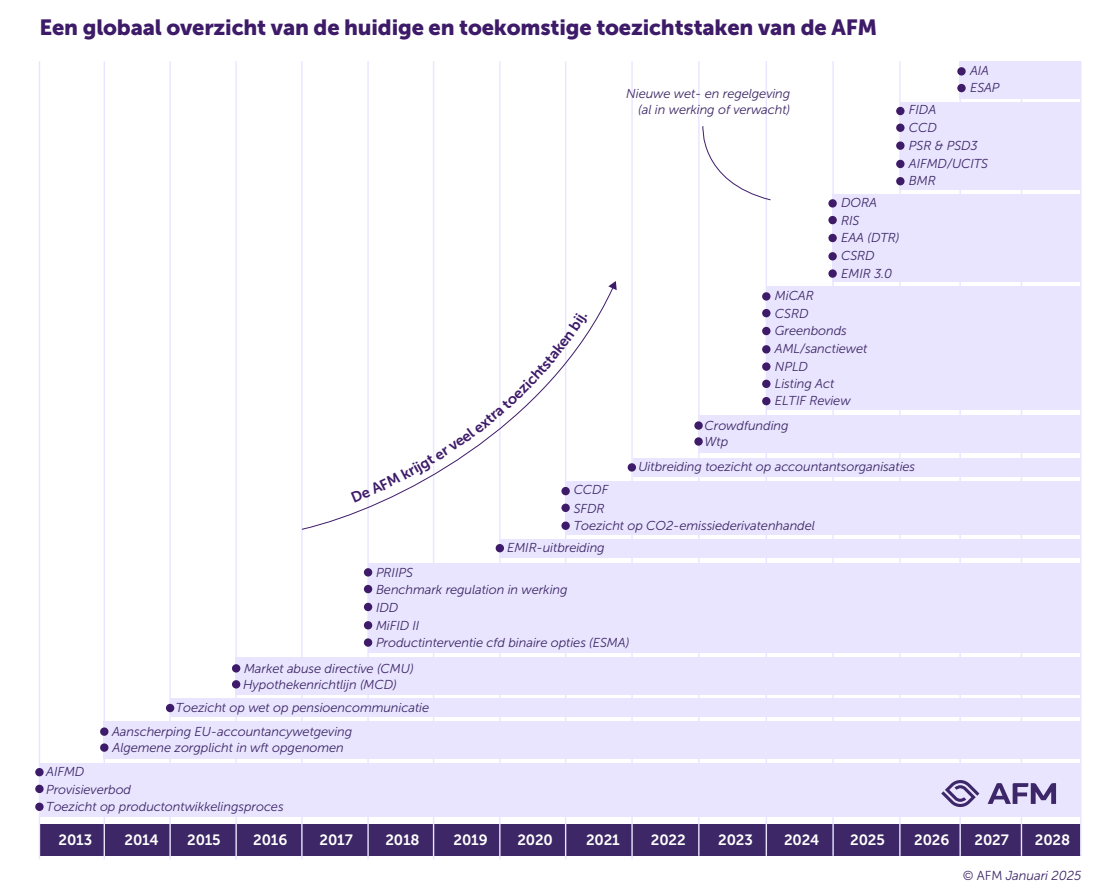
<style>
.page{position:relative;width:1120px;height:896px;background:#fff}
.page>*{position:absolute;margin:0;border:0;box-sizing:border-box;transform-origin:0 0}
.t1{font:21.88px "Museo Sans 900";letter-spacing:-.01em;color:#3e1b68}
.t2{font:14.88px "Museo Sans 700";letter-spacing:-.01em;color:#fff}
.t3{font:italic 12.95px/17.7px "Museo Sans 300";letter-spacing:-.01em;color:#3d2766}
.s1{font-style:normal}
</style>
<div class="page">
<div style="left:39px;top:824px;width:1042px;height:32px;background:#3d2766"></div>
<hr style="left:39px;top:61px;width:1px;height:798px;background:#e9e5ff">
<hr style="left:104px;top:61px;width:1px;height:798px;background:#e9e5ff">
<hr style="left:169px;top:61px;width:2px;height:798px;background:#e9e5ff">
<hr style="left:235px;top:61px;width:2px;height:798px;background:#e9e5ff">
<hr style="left:301px;top:61px;width:2px;height:798px;background:#e9e5ff">
<hr style="left:367px;top:61px;width:2px;height:798px;background:#e9e5ff">
<hr style="left:433px;top:61px;width:1px;height:798px;background:#e9e5ff">
<hr style="left:499px;top:61px;width:2px;height:798px;background:#e9e5ff">
<hr style="left:565px;top:61px;width:1px;height:798px;background:#e9e5ff">
<hr style="left:631px;top:61px;width:2px;height:798px;background:#e9e5ff">
<hr style="left:698px;top:61px;width:2px;height:795px;background:#e9e5ff">
<hr style="left:766px;top:61px;width:1px;height:795px;background:#e9e5ff">
<hr style="left:832px;top:61px;width:2px;height:795px;background:#e9e5ff">
<hr style="left:899px;top:61px;width:2px;height:795px;background:#e9e5ff">
<hr style="left:959px;top:61px;width:2px;height:795px;background:#e9e5ff">
<hr style="left:1021px;top:61px;width:1px;height:795px;background:#e9e5ff">
<hr style="left:1080px;top:61px;width:1px;height:795px;background:#e9e5ff">
<div style="left:39px;top:763px;width:1042px;height:54px;background:#e9e5ff"></div>
<div style="left:35px;top:768px;width:9px;height:8px;background:#3e1b68;border-radius:50%"></div>
<div style="left:35px;top:785px;width:9px;height:8px;background:#3e1b68;border-radius:50%"></div>
<div style="left:35px;top:803px;width:9px;height:8px;background:#3e1b68;border-radius:50%"></div>
<div style="left:565px;top:482px;width:516px;height:53px;background:#e9e5ff"></div>
<div style="left:368px;top:563px;width:713px;height:90px;background:#e9e5ff"></div>
<div style="left:364px;top:568px;width:8px;height:9px;background:#3e1b68;border-radius:50%"></div>
<div style="left:364px;top:585px;width:8px;height:8px;background:#3e1b68;border-radius:50%"></div>
<div style="left:364px;top:603px;width:8px;height:8px;background:#3e1b68;border-radius:50%"></div>
<div style="left:364px;top:621px;width:8px;height:8px;background:#3e1b68;border-radius:50%"></div>
<div style="left:364px;top:638px;width:8px;height:9px;background:#3e1b68;border-radius:50%"></div>
<div style="left:833px;top:194px;width:248px;height:88px;background:#e9e5ff"></div>
<div style="left:828px;top:199px;width:9px;height:9px;background:#3e1b68;border-radius:50%"></div>
<div style="left:828px;top:216px;width:9px;height:8px;background:#3e1b68;border-radius:50%"></div>
<div style="left:828px;top:234px;width:9px;height:8px;background:#3e1b68;border-radius:50%"></div>
<div style="left:828px;top:252px;width:9px;height:9px;background:#3e1b68;border-radius:50%"></div>
<div style="left:828px;top:269px;width:9px;height:9px;background:#3e1b68;border-radius:50%"></div>
<div style="left:960px;top:61px;width:121px;height:37px;background:#e9e5ff"></div>
<div style="left:957px;top:67px;width:9px;height:9px;background:#3e1b68;border-radius:50%"></div>
<div style="left:957px;top:84px;width:9px;height:8px;background:#3e1b68;border-radius:50%"></div>
<div style="left:900px;top:102px;width:181px;height:88px;background:#e9e5ff"></div>
<div style="left:896px;top:107px;width:9px;height:8px;background:#3e1b68;border-radius:50%"></div>
<div style="left:896px;top:124px;width:9px;height:8px;background:#3e1b68;border-radius:50%"></div>
<div style="left:896px;top:141px;width:9px;height:9px;background:#3e1b68;border-radius:50%"></div>
<div style="left:896px;top:160px;width:9px;height:8px;background:#3e1b68;border-radius:50%"></div>
<div style="left:896px;top:177px;width:9px;height:8px;background:#3e1b68;border-radius:50%"></div>
<div style="left:766px;top:286px;width:315px;height:124px;background:#e9e5ff"></div>
<div style="left:762px;top:292px;width:9px;height:9px;background:#3e1b68;border-radius:50%"></div>
<div style="left:762px;top:309px;width:9px;height:8px;background:#3e1b68;border-radius:50%"></div>
<div style="left:762px;top:327px;width:9px;height:8px;background:#3e1b68;border-radius:50%"></div>
<div style="left:762px;top:345px;width:9px;height:9px;background:#3e1b68;border-radius:50%"></div>
<div style="left:762px;top:362px;width:9px;height:9px;background:#3e1b68;border-radius:50%"></div>
<div style="left:762px;top:380px;width:9px;height:8px;background:#3e1b68;border-radius:50%"></div>
<div style="left:762px;top:397px;width:9px;height:8px;background:#3e1b68;border-radius:50%"></div>
<div style="left:500px;top:539px;width:581px;height:18px;background:#e9e5ff"></div>
<div style="left:496px;top:544px;width:8px;height:8px;background:#3e1b68;border-radius:50%"></div>
<div style="left:633px;top:458px;width:448px;height:18px;background:#e9e5ff"></div>
<div style="left:628px;top:463px;width:8px;height:9px;background:#3e1b68;border-radius:50%"></div>
<div style="left:170px;top:699px;width:911px;height:18px;background:#e9e5ff"></div>
<div style="left:166px;top:704px;width:8px;height:8px;background:#3e1b68;border-radius:50%"></div>
<div style="left:104px;top:722px;width:977px;height:37px;background:#e9e5ff"></div>
<div style="left:100px;top:727px;width:8px;height:9px;background:#3e1b68;border-radius:50%"></div>
<div style="left:100px;top:743px;width:8px;height:9px;background:#3e1b68;border-radius:50%"></div>
<div style="left:236px;top:658px;width:845px;height:37px;background:#e9e5ff"></div>
<div style="left:232px;top:664px;width:8px;height:9px;background:#3e1b68;border-radius:50%"></div>
<div style="left:232px;top:680px;width:8px;height:9px;background:#3e1b68;border-radius:50%"></div>
<div style="left:699px;top:415px;width:382px;height:37px;background:#e9e5ff"></div>
<div style="left:694px;top:421px;width:9px;height:9px;background:#3e1b68;border-radius:50%"></div>
<div style="left:694px;top:437px;width:9px;height:9px;background:#3e1b68;border-radius:50%"></div>
<svg style="left:301px;top:286px;width:313px;height:244px"></svg>
<svg style="left:608px;top:281px;width:9px;height:9px"></svg>
<svg style="left:699px;top:125px;width:72px;height:76px"></svg>
<svg style="left:988px;top:783px;width:68px;height:21px"></svg>
<svg style="left:941px;top:780px;width:38px;height:27px"></svg>
<svg style="left:351px;top:313px;width:237px;height:190px"></svg>
<h1 class="t1" style="left:39px;top:14px;width:839px">Een globaal overzicht van de huidige en toekomstige toezichtstaken van de AFM</h1>
<p class="t3" style="left:626px;top:86px;width:166px;line-height:15.5px;text-align:right">Nieuwe wet- en regelgeving (al in werking of verwacht)</p>
<p class="t3" style="left:841px;top:194px;width:60px">DORA<br>RIS<br>EAA (DTR)<br>CSRD<br>EMIR 3.0</p>
<p class="t3" style="left:775px;top:287px;width:94px">MiCAR<br>CSRD<br>Greenbonds<br>AML/sanctiewet<br>NPLD<br>Listing Act<br>ELTIF Review</p>
<p class="t3" style="left:705px;top:417px;width:86px;line-height:16.3px">Crowdfunding<br>Wtp</p>
<p class="t3" style="left:970px;top:62px;width:31px">AIA<br>ESAP</p>
<p class="t3" style="left:909px;top:101px;width:81px">FIDA<br>CCD<br>PSR &amp; PSD3<br>AIFMD/UCITS<br>BMR</p>
<p class="t3" style="left:638px;top:458px;width:278px">Uitbreiding toezicht op accountantsorganisaties</p>
<p class="t3" style="left:574px;top:481px;width:36px;line-height:19px">CCDF<br>SFDR</p>
<p class="t3" style="left:574px;top:517px;width:243px">Toezicht op CO2-emissiederivatenhandel</p>
<p class="t3" style="left:376px;top:564px;width:255px">PRIIPS<br>Benchmark regulation in werking<br>IDD<br>MiFID II<br>Productinterventie cfd binaire opties (ESMA)</p>
<p class="t3" style="left:507px;top:539px;width:99px">EMIR-uitbreiding</p>
<p class="t3" style="left:243px;top:660px;width:172px;line-height:16px">Market abuse directive (CMU)<br>Hypothekenrichtlijn (MCD)</p>
<p class="t3" style="left:112px;top:696px;width:319px;line-height:24.1px;text-indent:64px">Toezicht op wet op pensioencommunicatie<br>Aanscherping EU-accountancywetgeving</p>
<p class="t3" style="left:113px;top:739px;width:233px">Algemene zorgplicht in wft opgenomen</p>
<p class="t3" style="left:46px;top:763px;width:239px;line-height:17.2px">AIFMD<br>Provisieverbod<br>Toezicht op productontwikkelingsproces</p>
<p class="t2" style="left:59px;top:831px;width:35px">2013</p>
<p class="t2" style="left:125px;top:831px;width:36px">2014</p>
<p class="t2" style="left:187px;top:831px;width:35px">2015</p>
<p class="t2" style="left:253px;top:831px;width:36px">2016</p>
<p class="t2" style="left:320px;top:831px;width:35px">2017</p>
<p class="t2" style="left:386px;top:831px;width:36px">2018</p>
<p class="t2" style="left:454px;top:831px;width:36px">2019</p>
<p class="t2" style="left:517px;top:831px;width:37px">2020</p>
<p class="t2" style="left:586px;top:831px;width:35px">2021</p>
<p class="t2" style="left:651px;top:831px;width:36px">2022</p>
<p class="t2" style="left:718px;top:831px;width:36px">2023</p>
<p class="t2" style="left:784px;top:831px;width:37px">2024</p>
<p class="t2" style="left:850px;top:831px;width:36px">2025</p>
<p class="t2" style="left:914px;top:831px;width:37px">2026</p>
<p class="t2" style="left:975px;top:831px;width:36px">2027</p>
<p class="t2" style="left:1035px;top:831px;width:37px">2028</p>
<p class="t3" style="left:963px;top:866px;width:120px"><span class="s1">© AFM</span> Januari 2025</p>
</div>
